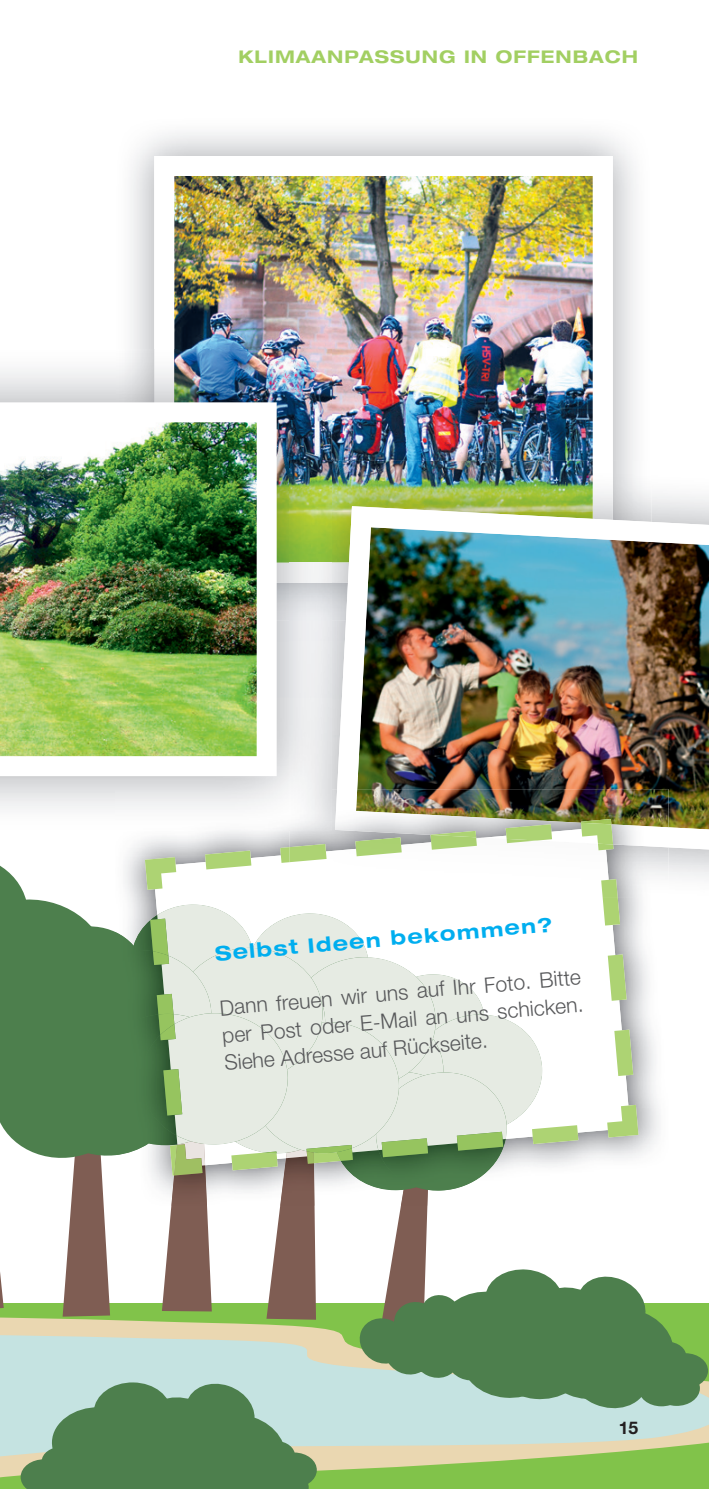
<style>
.page{position:relative;width:709px;height:1489px;background:#fff}
.page>*{position:absolute;margin:0;border:0;box-sizing:border-box;transform-origin:0 0}
.t1{font:300 21.25px/27.5px "Helvetica Neue CE";color:#57585a;text-align:justify}
.t2{font:700 expanded 20px "Helvetica Neue";color:#00aeef}
.t3{font:700 expanded 17.5px "Helvetica Neue";letter-spacing:.06em;color:#a2cf62}
.t4{font:700 17.5px "Helvetica Neue CE";color:#231f20}
</style>
<div class="page">
<svg style="left:678px;top:1330px;width:31px;height:145px;background:#a6cf87"></svg>
<svg style="left:647px;top:1341px;width:39px;height:29px"></svg>
<div style="left:661px;top:1352px;width:47px;height:36px;background:#4d7f4d;border-radius:50%"></div>
<div style="left:653px;top:1370px;width:47px;height:35px;background:#4d7f4d;border-radius:50%"></div>
<img style="left:174px;top:176px;width:419px;height:285px">
<img style="left:290px;top:491px;width:41px;height:71px">
<img style="left:331px;top:461px;width:282px;height:121px">
<img style="left:335px;top:506px;width:374px;height:343px">
<img style="left:290px;top:349px;width:41px;height:142px">
<img style="left:154px;top:349px;width:136px;height:233px">
<img style="left:0;top:402px;width:277px;height:374px">
<img style="left:335px;top:789px;width:333px;height:33px">
<img style="left:581px;top:819px;width:30px;height:3px">
<svg style="left:0;top:822px;width:678px;height:666px"></svg>
<p class="t3" style="left:238px;top:46px;width:401px">KLIMAANPASSUNG IN OFFENBACH</p>
<p class="t2" style="left:214px;top:941px;width:340px;rotate:-5deg">Selbst Ideen bekommen?</p>
<p class="t1" style="left:219px;top:994px;width:364px;rotate:-5deg">Dann freuen wir uns auf Ihr Foto. Bitte per Post oder E-Mail an uns schicken.<br>Siehe Adresse auf Rückseite.</p>
<p class="t4" style="left:619px;top:1416px;width:21px">15</p>
</div>
